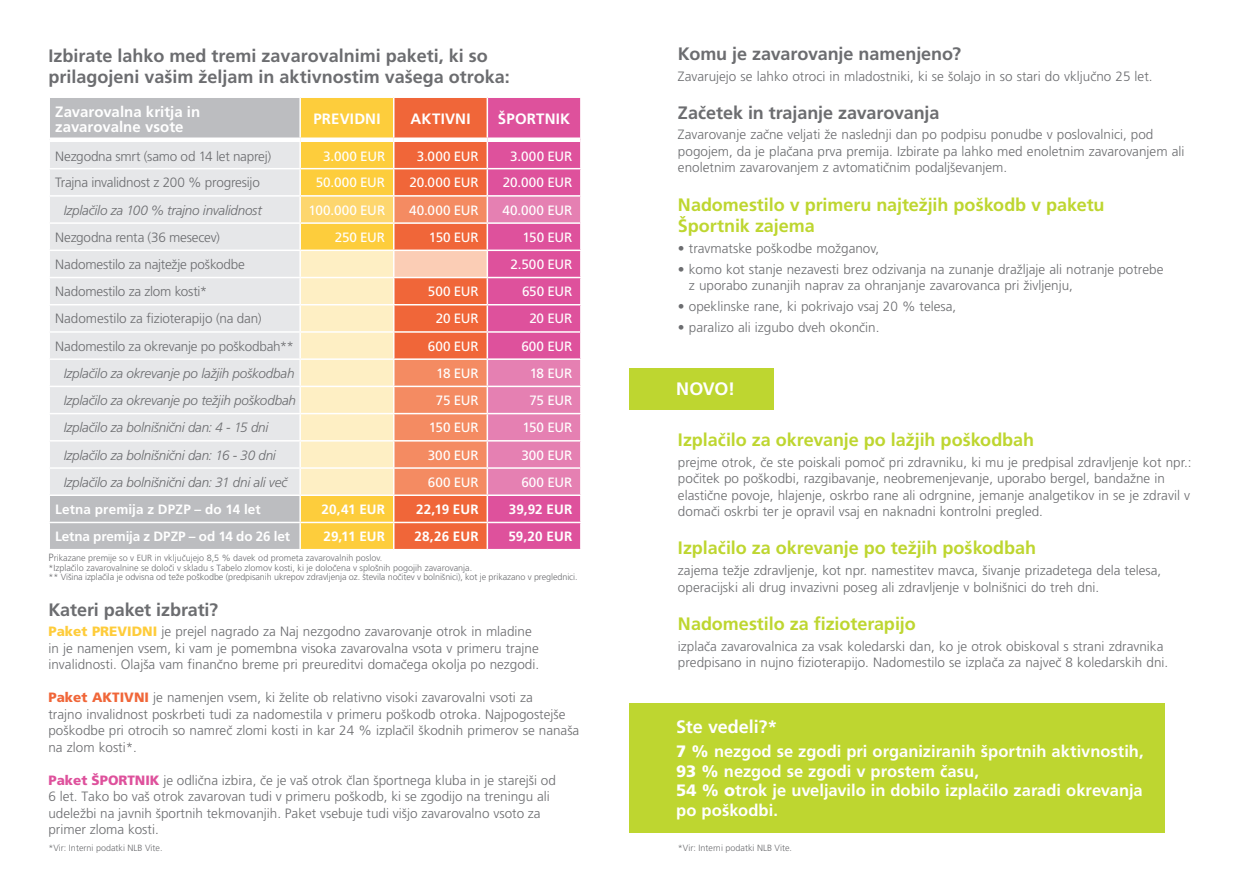
<style>
.page{position:relative;width:1259px;height:893px;background:#fff}
.page>*{position:absolute;margin:0;border:0;box-sizing:border-box;transform-origin:0 0}
.t1{font:700 18px/21px "Frutiger LT Std";color:#6c6d70}
.t2{font:700 18px/21.6px "Frutiger LT Std";letter-spacing:-.005em;color:#bed630}
.t3{font:700 18px "Frutiger LT Std";letter-spacing:-.005em;color:#fff}
.t4{font:700 16.5px/19.5px "Frutiger LT Std";color:#fff}
.t5{font:700 15px/15px "Frutiger LT Std";letter-spacing:.005em;color:#fff}
.t6{font:300 13.5px/16.5px "Frutiger LT Std";color:#6c6d70}
.t7{font:italic 300 13.5px "Frutiger LT Std";letter-spacing:-.02em;color:#6c6d70}
.t8{font:13.5px "Frutiger LT Std";letter-spacing:-.005em;color:#fff}
.t9{font:700 13.5px "Frutiger LT Std";letter-spacing:.005em;color:#fff}
.t10{font:300 13.5px "Frutiger LT Std";letter-spacing:-.02em;color:#6c6d70}
.t11{font:300 9px/9.8px "Frutiger LT Std";color:#6c6d70}
.s1{font-size:10.5px}
.s2{font-weight:900;color:#fecc3b}
.s3{font-weight:900;color:#f06639}
.s4{font-weight:900;color:#de519c}
.s5{font-weight:900}
</style>
<div class="page">
<div style="left:50px;top:98px;width:249px;height:451px;background:#bcbdc0"></div>
<div style="left:50px;top:142px;width:249px;height:352px;background:#e6e7e9"></div>
<hr style="left:48px;top:222px;width:252px;height:2px;background:#fff">
<hr style="left:48px;top:250px;width:252px;height:1px;background:#fff">
<hr style="left:48px;top:277px;width:252px;height:1px;background:#fff">
<hr style="left:48px;top:304px;width:252px;height:1px;background:#fff">
<hr style="left:48px;top:331px;width:252px;height:2px;background:#fff">
<hr style="left:48px;top:358px;width:252px;height:2px;background:#fff">
<hr style="left:48px;top:386px;width:252px;height:1px;background:#fff">
<hr style="left:48px;top:413px;width:252px;height:1px;background:#fff">
<hr style="left:48px;top:440px;width:252px;height:2px;background:#fff">
<hr style="left:48px;top:467px;width:252px;height:2px;background:#fff">
<hr style="left:48px;top:494px;width:252px;height:2px;background:#fff">
<hr style="left:48px;top:522px;width:252px;height:1px;background:#fff">
<hr style="left:48px;top:168px;width:252px;height:1px;background:#fff">
<svg style="left:300px;top:97px;width:281px;height:453px;background:#f09a87"></svg>
<hr style="left:48px;top:195px;width:252px;height:2px;background:#fff">
<hr style="left:300px;top:195px;width:94px;height:2px;background:#fff">
<hr style="left:394px;top:195px;width:93px;height:2px;background:#fff">
<hr style="left:487px;top:195px;width:94px;height:2px;background:#fff">
<div style="left:50px;top:137px;width:250px;height:5px;background:#fff"></div>
<div style="left:300px;top:137px;width:94px;height:5px;background:#fff"></div>
<div style="left:394px;top:137px;width:93px;height:5px;background:#fff"></div>
<div style="left:487px;top:137px;width:93px;height:5px;background:#fff"></div>
<div style="left:629px;top:368px;width:145px;height:41px;background:#bed630"></div>
<div style="left:629px;top:703px;width:536px;height:130px;background:#bed630"></div>
<h1 class="t1" style="left:48px;top:45px;width:463px">Izbirate lahko med tremi zavarovalnimi paketi, ki so prilagojeni vašim željam in aktivnostim vašega otroka:</h1>
<p class="t5" style="left:55px;top:104px;width:146px">Zavarovalna kritja in zavarovalne vsote</p>
<p class="t5" style="left:313px;top:111px;width:69px">PREVIDNI</p>
<p class="t5" style="left:410px;top:111px;width:61px">AKTIVNI</p>
<p class="t5" style="left:498px;top:111px;width:74px">ŠPORTNIK</p>
<p class="t10" style="left:55px;top:148px;width:217px">Nezgodna smrt (samo od 14 let naprej)</p>
<p class="t8" style="left:323px;top:148px;width:64px">3.000 EUR</p>
<p class="t8" style="left:417px;top:148px;width:64px">3.000 EUR</p>
<p class="t8" style="left:510px;top:148px;width:64px">3.000 EUR</p>
<p class="t10" style="left:55px;top:175px;width:206px">Trajna invalidnost z 200 % progresijo</p>
<p class="t8" style="left:316px;top:175px;width:71px">50.000 EUR</p>
<p class="t8" style="left:409px;top:175px;width:71px">20.000 EUR</p>
<p class="t8" style="left:503px;top:175px;width:71px">20.000 EUR</p>
<p class="t7" style="left:64px;top:202px;width:200px">Izplačilo za 100 % trajno invalidnost</p>
<p class="t8" style="left:308px;top:202px;width:78px">100.000 EUR</p>
<p class="t8" style="left:409px;top:202px;width:71px">40.000 EUR</p>
<p class="t8" style="left:502px;top:202px;width:71px">40.000 EUR</p>
<p class="t6" style="left:55px;top:229px;width:166px">Nezgodna renta (36 mesecev)</p>
<p class="t8" style="left:335px;top:229px;width:52px">250 EUR</p>
<p class="t8" style="left:429px;top:229px;width:51px">150 EUR</p>
<p class="t8" style="left:522px;top:229px;width:51px">150 EUR</p>
<p class="t6" style="left:55px;top:256px;width:191px">Nadomestilo za najtežje poškodbe</p>
<p class="t8" style="left:510px;top:256px;width:63px">2.500 EUR</p>
<p class="t6" style="left:55px;top:283px;width:154px">Nadomestilo za zlom kosti*</p>
<p class="t8" style="left:428px;top:284px;width:52px">500 EUR</p>
<p class="t8" style="left:522px;top:284px;width:52px">650 EUR</p>
<p class="t6" style="left:55px;top:311px;width:208px">Nadomestilo za fizioterapijo (na dan)</p>
<p class="t8" style="left:436px;top:311px;width:45px">20 EUR</p>
<p class="t8" style="left:529px;top:311px;width:45px">20 EUR</p>
<p class="t6" style="left:55px;top:338px;width:240px">Nadomestilo za okrevanje po poškodbah**</p>
<p class="t8" style="left:428px;top:338px;width:52px">600 EUR</p>
<p class="t8" style="left:521px;top:338px;width:52px">600 EUR</p>
<p class="t7" style="left:64px;top:365px;width:232px">Izplačilo za okrevanje po lažjih poškodbah</p>
<p class="t8" style="left:436px;top:365px;width:44px">18 EUR</p>
<p class="t8" style="left:530px;top:365px;width:44px">18 EUR</p>
<p class="t7" style="left:64px;top:393px;width:234px">Izplačilo za okrevanje po težjih poškodbah</p>
<p class="t8" style="left:436px;top:392px;width:44px">75 EUR</p>
<p class="t8" style="left:529px;top:392px;width:44px">75 EUR</p>
<p class="t7" style="left:64px;top:420px;width:206px">Izplačilo za bolnišnični dan: 4 - 15 dni</p>
<p class="t8" style="left:429px;top:420px;width:51px">150 EUR</p>
<p class="t8" style="left:522px;top:420px;width:51px">150 EUR</p>
<p class="t7" style="left:64px;top:447px;width:214px">Izplačilo za bolnišnični dan: 16 - 30 dni</p>
<p class="t8" style="left:428px;top:447px;width:52px">300 EUR</p>
<p class="t8" style="left:521px;top:447px;width:52px">300 EUR</p>
<p class="t7" style="left:64px;top:474px;width:225px">Izplačilo za bolnišnični dan: 31 dni ali več</p>
<p class="t8" style="left:428px;top:474px;width:52px">600 EUR</p>
<p class="t8" style="left:521px;top:474px;width:52px">600 EUR</p>
<p class="t9" style="left:55px;top:501px;width:207px">Letna premija z DPZP – do 14 let</p>
<p class="t9" style="left:321px;top:501px;width:65px">20,41 EUR</p>
<p class="t9" style="left:416px;top:501px;width:64px">22,19 EUR</p>
<p class="t9" style="left:509px;top:501px;width:65px">39,92 EUR</p>
<p class="t9" style="left:55px;top:529px;width:236px">Letna premija z DPZP – od 14 do 26 let</p>
<p class="t9" style="left:323px;top:529px;width:63px">29,11 EUR</p>
<p class="t9" style="left:414px;top:529px;width:66px">28,26 EUR</p>
<p class="t9" style="left:508px;top:529px;width:65px">59,20 EUR</p>
<p class="t11" style="left:48px;top:553px;width:530px"><span class="s1">P</span>rikazane premije so v EUR in vključujejo 8,5 % davek od prometa zavarovalnih poslov.<br>*Izplačilo zavarovalnine se določi v skladu s Tabelo zlomov kosti, ki je določena v splošnih pogojih zavarovanja.<br>** Višina izplačila je odvisna od teže poškodbe (predpisanih ukrepov zdravljenja oz. števila nočitev v bolnišnici), kot je prikazano v preglednici.</p>
<h1 class="t1" style="left:48px;top:599px;width:171px">Kateri paket izbrati?</h1>
<p class="t6" style="left:48px;top:624px;width:492px"><span class="s2">Paket PREVIDNI</span> je prejel nagrado za Naj nezgodno zavarovanje otrok in mladine in je namenjen vsem, ki vam je pomembna visoka zavarovalna vsota v primeru trajne invalidnosti. Olajša vam finančno breme pri preureditvi domačega okolja po nezgodi.</p>
<p class="t6" style="left:48px;top:690px;width:532px"><span class="s3">Paket AKTIVNI</span> je namenjen vsem, ki želite ob relativno visoki zavarovalni vsoti za<br>trajno invalidnost poskrbeti tudi za nadomestila v primeru poškodb otroka. Najpogostejše poškodbe pri otrocih so namreč zlomi kosti in kar 24 % izplačil škodnih primerov se nanaša na zlom kosti*.</p>
<p class="t6" style="left:48px;top:772px;width:509px"><span class="s4">Paket ŠPORTNIK</span> je odlična izbira, če je vaš otrok član športnega kluba in je starejši od 6 let. Tako bo vaš otrok zavarovan tudi v primeru poškodb, ki se zgodijo na treningu ali udeležbi na javnih športnih tekmovanjih. Paket vsebuje tudi višjo zavarovalno vsoto za primer zloma kosti.</p>
<h1 class="t1" style="left:678px;top:43px;width:285px">Komu je zavarovanje namenjeno?</h1>
<p class="t6" style="left:678px;top:68px;width:476px">Zavarujejo se lahko otroci in mladostniki, ki se šolajo in so stari do vključno 25 let.</p>
<h1 class="t1" style="left:678px;top:102px;width:263px">Začetek in trajanje zavarovanja</h1>
<p class="t6" style="left:678px;top:127px;width:508px">Zavarovanje začne veljati že naslednji dan po podpisu ponudbe v poslovalnici, pod pogojem, da je plačana prva premija. Izbirate pa lahko med enoletnim zavarovanjem ali enoletnim zavarovanjem z avtomatičnim podaljševanjem.</p>
<h1 class="t2" style="left:678px;top:194px;width:428px">Nadomestilo v primeru najtežjih poškodb v paketu<br>Športnik zajema</h1>
<p class="t6" style="left:678px;top:240px;width:203px">• travmatske poškodbe možganov,</p>
<p class="t6" style="left:689px;top:261px;width:476px;text-indent:-11px">• komo kot stanje nezavesti brez odzivanja na zunanje dražljaje ali notranje potrebe z uporabo zunanjih naprav za ohranjanje zavarovanca pri življenju,</p>
<p class="t6" style="left:678px;top:298px;width:280px">• opeklinske rane, ki pokrivajo vsaj 20 % telesa,</p>
<p class="t6" style="left:678px;top:319px;width:203px">• paralizo ali izgubo dveh okončin.</p>
<h1 class="t3" style="left:676px;top:378px;width:60px">NOVO!</h1>
<h1 class="t2" style="left:678px;top:429px;width:358px">Izplačilo za okrevanje po lažjih poškodbah</h1>
<p class="t6" style="left:678px;top:454px;width:515px">prejme otrok, če ste poiskali pomoč pri zdravniku, ki mu je predpisal zdravljenje kot npr.: počitek po poškodbi, razgibavanje, neobremenjevanje, uporabo bergel, bandažne in elastične povoje, hlajenje, oskrbo rane ali odrgnine, jemanje analgetikov in se je zdravil v domači oskrbi ter je opravil vsaj en naknadni kontrolni pregled.</p>
<h1 class="t2" style="left:678px;top:537px;width:360px">Izplačilo za okrevanje po težjih poškodbah</h1>
<p class="t6" style="left:678px;top:562px;width:485px">zajema težje zdravljenje, kot npr. namestitev mavca, šivanje prizadetega dela telesa, operacijski ali drug invazivni poseg ali zdravljenje v bolnišnici do treh dni.</p>
<h1 class="t2" style="left:678px;top:613px;width:239px">Nadomestilo za fizioterapijo</h1>
<p class="t6" style="left:678px;top:638px;width:492px">izplača zavarovalnica za vsak koledarski dan, ko je otrok obiskoval s strani zdravnika predpisano in nujno fizioterapijo. Nadomestilo se izplača za največ 8 koledarskih dni.</p>
<h1 class="t3" style="left:676px;top:717px;width:103px">Ste vedeli?*</h1>
<p class="t4" style="left:676px;top:742px;width:469px"><span class="s5">7 %</span> nezgod se zgodi pri organiziranih športnih aktivnostih, <span class="s5">93 %</span> nezgod se zgodi v prostem času,<br><span class="s5">54 % o</span>trok je uveljavilo in dobilo izplačilo zaradi okrevanja po poškodbi.</p>
<p class="t11" style="left:48px;top:843px;width:116px">*Vir: Interni podatki NLB Vite.</p>
<p class="t11" style="left:678px;top:843px;width:116px">*Vir: Interni podatki NLB Vite.</p>
</div>
